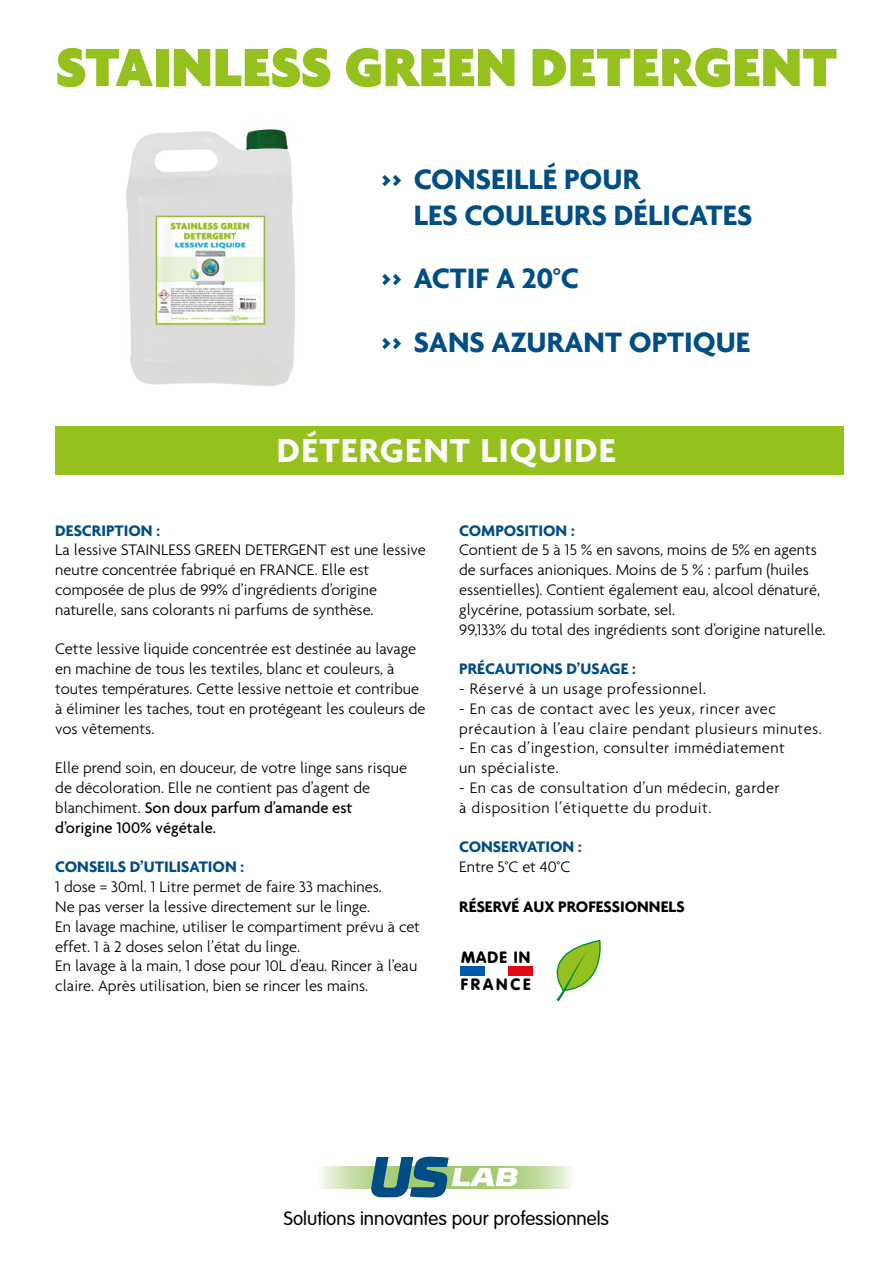
<style>
.page{position:relative;width:893px;height:1263px;background:#fff}
.page>*{position:absolute;margin:0;border:0;box-sizing:border-box;transform-origin:0 0}
.t1{font:900 58.35px "Agenda";color:#95c11f}
.t2{font:700 36px "Agenda";letter-spacing:.03em;color:#fff}
.t3{font:700 30.3px/64.2px "Agenda";color:#014d86}
.t4{font:300 19.05px "VAG Rounded Std";color:#000}
.t5{font:300 16.5px/19.8px "Agenda";color:#000}
.t6{font:300 16.5px/19.8px "Agenda";letter-spacing:.03em;color:#000}
.t7{font:700 16.5px "Agenda";color:#014d86}
.t8{font:700 16.5px "Agenda";color:#000}
.t9{font:900 16.2px/27.2px "VAG Rounded";letter-spacing:.18em;color:#000}
.s1{font-weight:500}
</style>
<div class="page">
<img style="left:126px;top:129px;width:169px;height:257px">
<div style="left:55px;top:426px;width:788px;height:49px;background:#95c11f"></div>
<svg style="left:556px;top:940px;width:45px;height:61px"></svg>
<svg style="left:321px;top:1166px;width:250px;height:22px"></svg>
<svg style="left:370px;top:1157px;width:148px;height:40px"></svg>
<div style="left:460px;top:967px;width:25px;height:9px;background:#005ba8"></div>
<div style="left:508px;top:967px;width:25px;height:9px;background:#e30613"></div>
<h1 class="t1" style="left:56px;top:31px;width:783px">STAINLESS GREEN DETERGENT</h1>
<h3 class="t3" style="left:381px;top:146px;width:261px">&gt;&gt; CONSEILLÉ POUR</h3>
<h3 class="t3" style="left:414px;top:183px;width:340px">LES COULEURS DÉLICATES</h3>
<h3 class="t3" style="left:381px;top:246px;width:371px">&gt;&gt; ACTIF A 20°C<br>&gt;&gt; SANS AZURANT OPTIQUE</h3>
<h2 class="t2" style="left:277px;top:429px;width:340px">DÉTERGENT LIQUIDE</h2>
<p class="t7" style="left:55px;top:520px;width:106px">DESCRIPTION :</p>
<p class="t5" style="left:55px;top:540px;width:372px">La lessive STAINLESS GREEN DETERGENT est une lessive neutre concentrée fabriqué en FRANCE. Elle est composée de plus de 99% d’ingrédients d’origine naturelle, sans colorants ni parfums de synthèse.</p>
<p class="t5" style="left:55px;top:639px;width:372px">Cette lessive liquide concentrée est destinée au lavage en machine de tous les textiles, blanc et couleurs, à toutes températures. Cette lessive nettoie et contribue à éliminer les taches, tout en protégeant les couleurs de vos vêtements.</p>
<p class="t5" style="left:55px;top:758px;width:353px">Elle prend soin, en douceur, de votre linge sans risque de décoloration. Elle ne contient pas d’agent de blanchiment. <span class="s1">Son doux parfum d’amande est d’origine 100% végétale.</span></p>
<p class="t7" style="left:55px;top:857px;width:190px">CONSEILS D’UTILISATION :</p>
<p class="t5" style="left:55px;top:877px;width:366px">1 dose = 30ml. 1 Litre permet de faire 33 machines.<br>Ne pas verser la lessive directement sur le linge.<br>En lavage machine, utiliser le compartiment prévu à cet effet. 1 à 2 doses selon l’état du linge.<br>En lavage à la main, 1 dose pour 10L d’eau. Rincer à l’eau claire. Après utilisation, bien se rincer les mains.</p>
<p class="t7" style="left:459px;top:520px;width:117px">COMPOSITION :</p>
<p class="t5" style="left:459px;top:540px;width:368px">Contient de 5 à 15 % en savons, moins de 5% en agents de surfaces anioniques. Moins de 5 % : parfum (huiles essentielles). Contient également eau, alcool dénaturé, glycérine, potassium sorbate, sel.<br>99,133% du total des ingrédients sont d’origine naturelle.</p>
<p class="t7" style="left:459px;top:659px;width:178px">PRÉCAUTIONS D’USAGE :</p>
<p class="t6" style="left:459px;top:678px;width:248px">- Réservé à un usage professionnel.</p>
<p class="t6" style="left:459px;top:698px;width:364px">- En cas de contact avec les yeux, rincer avec précaution à l’eau claire pendant plusieurs minutes.</p>
<p class="t6" style="left:459px;top:738px;width:327px">- En cas d’ingestion, consulter immédiatement un spécialiste.</p>
<p class="t6" style="left:459px;top:777px;width:322px">- En cas de consultation d’un médecin, garder à disposition l’étiquette du produit.</p>
<p class="t7" style="left:459px;top:837px;width:124px">CONSERVATION :</p>
<p class="t5" style="left:459px;top:857px;width:113px">Entre 5°C et 40°C</p>
<p class="t8" style="left:459px;top:896px;width:227px">RÉSERVÉ AUX PROFESSIONNELS</p>
<p class="t9" style="left:461px;top:944px;width:71px">MADE IN<br>FRANCE</p>
<p class="t4" style="left:284px;top:1207px;width:327px">Solutions innovantes pour professionnels</p>
</div>
